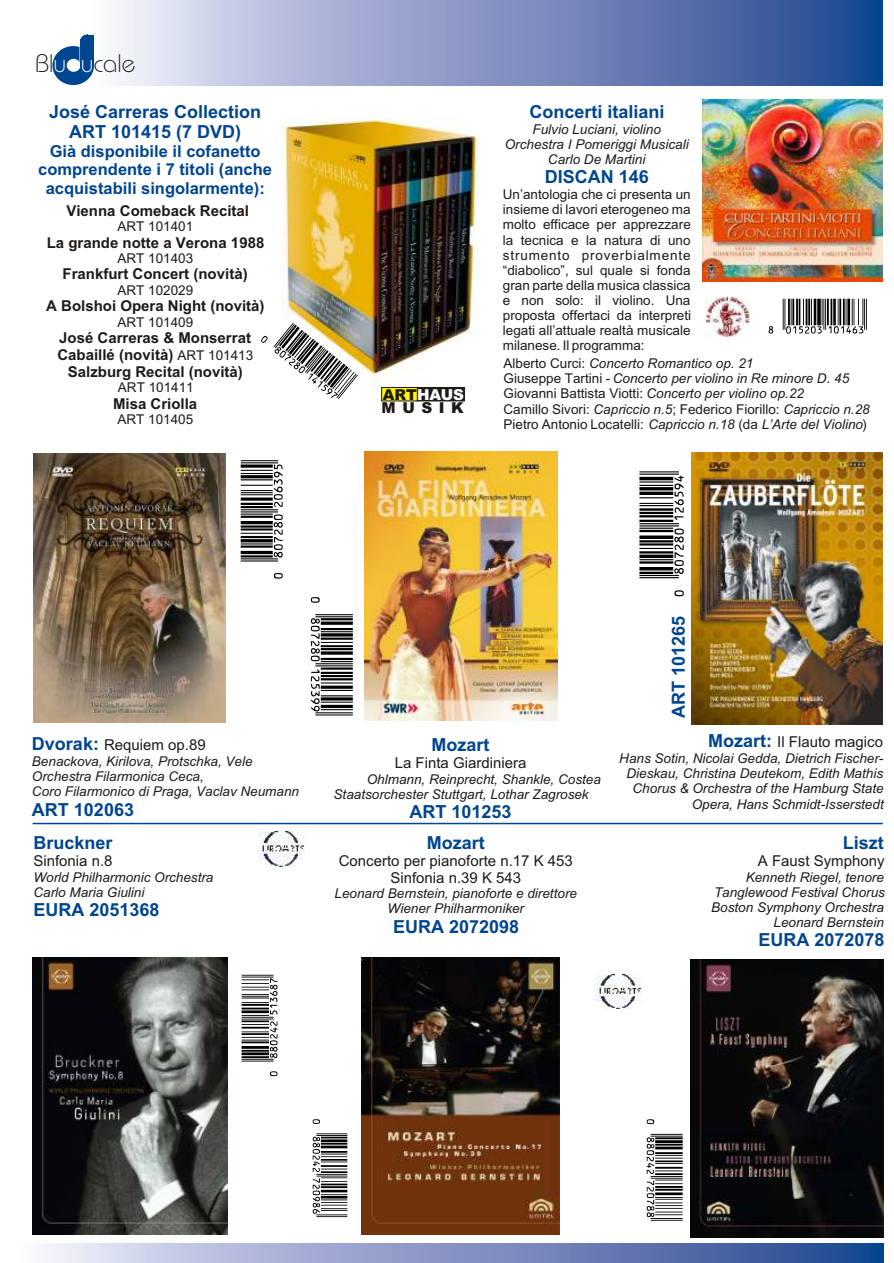
<style>
.page{position:relative;width:894px;height:1263px;background:#fff}
.page>*{position:absolute;margin:0;border:0;box-sizing:border-box;transform-origin:0 0}
.t1{font:88.5px "UPC Half";color:#000}
.t2{font:83.85px "UPC Half";color:#000}
.t3{font:71.85px "UPC Half";color:#000}
.t4{font:69.6px "UPC Half";color:#000}
.t5{font:69.3px "UPC Half";color:#000}
.t6{font:69.15px "UPC Half";color:#000}
.t7{font:25.35px "Bauhaus Lt BT";color:#1f1a17}
.t8{font:700 18px/20.1px "Arial";color:#00458f;text-align:center}
.t9{font:700 16.5px/18.5px "Arial";color:#00458f;text-align:center}
.t10{font:700 15px/16.8px "Arial";color:#1f1a17;text-align:center}
.t11{font:15px/16.8px "Arial";color:#1f1a17;text-align:center}
.t12{font:900 15px/13.8px "Arial";color:#1f1a17}
.t13{font:italic 13.5px/15.1px "Arial";color:#1f1a17}
.t14{font:13.5px/15.1px "Arial";color:#1f1a17;text-align:justify}
.s1{color:#fff}
.s2{font-weight:400;font-size:13.5px}
.s3{font-style:normal}
.s4{font-weight:700;font-size:18px;color:#00458f}
</style>
<div class="page">
<img style="left:33px;top:454px;width:192px;height:269px">
<img style="left:85px;top:0;width:798px;height:85px">
<div style="left:52px;top:46px;width:42px;height:39px;background:#00458f;border-radius:50%"></div>
<div style="left:67px;top:59px;width:14px;height:13px;background:#fff;border-radius:50%"></div>
<svg style="left:80px;top:34px;width:14px;height:33px"></svg>
<img style="left:43px;top:1243px;width:841px;height:20px">
<img style="left:690px;top:959px;width:193px;height:279px">
<img style="left:32px;top:958px;width:196px;height:277px">
<img style="left:361px;top:957px;width:198px;height:278px">
<img style="left:364px;top:452px;width:193px;height:268px">
<img style="left:281px;top:117px;width:199px;height:270px">
<hr style="left:33px;top:823px;width:850px;height:1px;background:#00458f">
<img style="left:258px;top:832px;width:46px;height:34px">
<img style="left:596px;top:974px;width:46px;height:35px">
<div style="left:417px;top:387px;width:48px;height:14px;background:#1f1a17"></div>
<div style="left:381px;top:387px;width:37px;height:14px;background:#fff500;border:1px solid #1f1a17"></div>
<img style="left:703px;top:99px;width:180px;height:182px">
<img style="left:705px;top:297px;width:46px;height:39px">
<img style="left:692px;top:452px;width:191px;height:272px">
<h3 class="t7" style="left:35px;top:53px;width:102px">Bl<span class="s1">u u</span>cale</h3>
<h3 class="t8" style="left:49px;top:103px;width:214px">José Carreras Collection<br>ART 101415 (7 DVD)</h3>
<p class="t9" style="left:38px;top:143px;width:235px">Già disponibile il cofanetto comprendente i 7 titoli (anche acquistabili singolarmente):</p>
<p class="t10" style="left:66px;top:204px;width:184px">Vienna Comeback Recital</p>
<p class="t14" style="left:117px;top:220px;width:77px">ART 101401</p>
<p class="t10" style="left:47px;top:235px;width:219px">La grande notte a Verona 1988</p>
<p class="t14" style="left:117px;top:252px;width:77px">ART 101403</p>
<p class="t10" style="left:63px;top:267px;width:187px">Frankfurt Concert (novità)</p>
<p class="t14" style="left:117px;top:284px;width:77px">ART 102029</p>
<p class="t10" style="left:46px;top:299px;width:220px">A Bolshoi Opera Night (novità)</p>
<p class="t14" style="left:117px;top:316px;width:77px">ART 101409</p>
<p class="t10" style="left:57px;top:331px;width:197px">José Carreras &amp; Monserrat<br>Cabaillé (novità) <span class="s2">ART 101413<br></span>Salzburg Recital (novità)</p>
<p class="t14" style="left:118px;top:381px;width:77px">ART 101411</p>
<p class="t10" style="left:113px;top:396px;width:86px">Misa Criolla</p>
<p class="t14" style="left:117px;top:413px;width:77px">ART 101405</p>
<h3 class="t6" style="left:301px;top:291px;width:105px;rotate:39deg">¶|xIAHCIAy141597z</h3>
<h2 class="t2" style="left:205px;top:579px;width:127px;rotate:-90deg">¶xIAHCIAy206395z</h2>
<h2 class="t2" style="left:389px;top:597px;width:127px;rotate:90deg">¶xIAHCIAy12539z</h2>
<p class="t12" style="left:382px;top:389px;width:84px">ART<span class="s1">HAUS<br></span>MUSIK</p>
<h3 class="t8" style="left:529px;top:103px;width:137px">Concerti italiani</h3>
<p class="t13" style="left:505px;top:123px;width:185px;text-align:center">Fulvio Luciani, violino<br>Orchestra I Pomeriggi Musicali<br>Carlo De Martini</p>
<p class="t14" style="left:503px;top:188px;width:190px">Un’antologia che ci presenta un insieme di lavori eterogeneo ma molto efficace per apprezzare la tecnica e la natura di uno strumento proverbialmente “diabolico”, sul quale si fonda gran parte della musica classica e non solo: il violino. Una proposta offertaci da interpreti legati all’attuale realtà musicale milanese. Il programma:</p>
<h3 class="t8" style="left:545px;top:169px;width:106px">DISCAN 146</h3>
<h3 class="t4" style="left:769px;top:269px;width:106px">Ê|xALFMKDy101463z</h3>
<p class="t13" style="left:504px;top:357px;width:368px"><span class="s3">Alberto Curci:</span> Concerto Romantico op. 21<br><span class="s3">Giuseppe Tartini -</span> Concerto per violino in Re minore D. 45<br><span class="s3">Giovanni Battista Viotti:</span> Concerto per violino op.22<br><span class="s3">Camillo Sivori:</span> Capriccio n.5<span class="s3">; Federico Fiorillo:</span> Capriccio n.28<br><span class="s3">Pietro Antonio Locatelli:</span> Capriccio n.18 <span class="s3">(da</span> L’Arte del Violino<span class="s3">)</span></p>
<h1 class="t1" style="left:601px;top:596px;width:134px;rotate:-90deg">¶xIAHCIAy126594z</h1>
<h3 class="t8" style="left:670px;top:718px;width:104px;rotate:-90deg">ART 101265</h3>
<h3 class="t8" style="left:32px;top:736px;width:69px">Dvorak:</h3>
<p class="t11" style="left:104px;top:738px;width:103px">Requiem op.89</p>
<p class="t13" style="left:32px;top:755px;width:269px">Benackova, Kirilova, Protschka, Vele<br>Orchestra Filarmonica Ceca,<br>Coro Filarmonico di Praga, Vaclav Neumann</p>
<h3 class="t8" style="left:32px;top:801px;width:104px">ART 102063</h3>
<h3 class="t8" style="left:33px;top:834px;width:81px">Bruckner</h3>
<h3 class="t8" style="left:432px;top:736px;width:59px">Mozart</h3>
<p class="t11" style="left:395px;top:756px;width:133px">La Finta Giardiniera</p>
<p class="t13" style="left:334px;top:773px;width:269px;text-indent:33px">Ohlmann, Reinprecht, Shankle, Costea<br>Staatsorchester Stuttgart, Lothar Zagrosek</p>
<h3 class="t8" style="left:410px;top:803px;width:104px">ART 101253</h3>
<h3 class="t8" style="left:427px;top:834px;width:59px">Mozart</h3>
<p class="t11" style="left:708px;top:735px;width:176px"><span class="s4">Mozart:</span> Il Flauto magico</p>
<p class="t13" style="left:619px;top:752px;width:266px;text-align:right">Hans Sotin, Nicolai Gedda, Dietrich Fischer-Dieskau, Christina Deutekom, Edith Mathis Chorus &amp; Orchestra of the Hamburg State Opera, Hans Schmidt-Isserstedt</p>
<h3 class="t8" style="left:843px;top:834px;width:43px">Liszt</h3>
<p class="t11" style="left:33px;top:854px;width:81px">Sinfonia n.8</p>
<p class="t13" style="left:33px;top:870px;width:182px">World Philharmonic Orchestra<br>Carlo Maria Giulini</p>
<h3 class="t8" style="left:33px;top:901px;width:128px">EURA 2051368</h3>
<p class="t11" style="left:339px;top:854px;width:236px">Concerto per pianoforte n.17 K 453<br>Sinfonia n.39 K 543</p>
<p class="t13" style="left:335px;top:887px;width:244px;text-align:center">Leonard Bernstein, pianoforte e direttore<br>Wiener Philharmoniker</p>
<h3 class="t8" style="left:393px;top:918px;width:128px">EURA 2072098</h3>
<p class="t11" style="left:758px;top:854px;width:128px">A Faust Symphony</p>
<p class="t13" style="left:711px;top:870px;width:175px;text-align:right">Kenneth Riegel, tenore<br>Tanglewood Festival Chorus<br>Boston Symphony Orchestra<br>Leonard Bernstein</p>
<h3 class="t8" style="left:758px;top:931px;width:128px">EURA 2072078</h3>
<h3 class="t3" style="left:211px;top:1076px;width:109px;rotate:-90deg">¶xIACECy513687z</h3>
<h3 class="t5" style="left:377px;top:1119px;width:105px;rotate:90deg">¶xIACECy720986z</h3>
<h3 class="t3" style="left:714px;top:1119px;width:109px;rotate:90deg">¶xIACECy72078z</h3>
</div>
